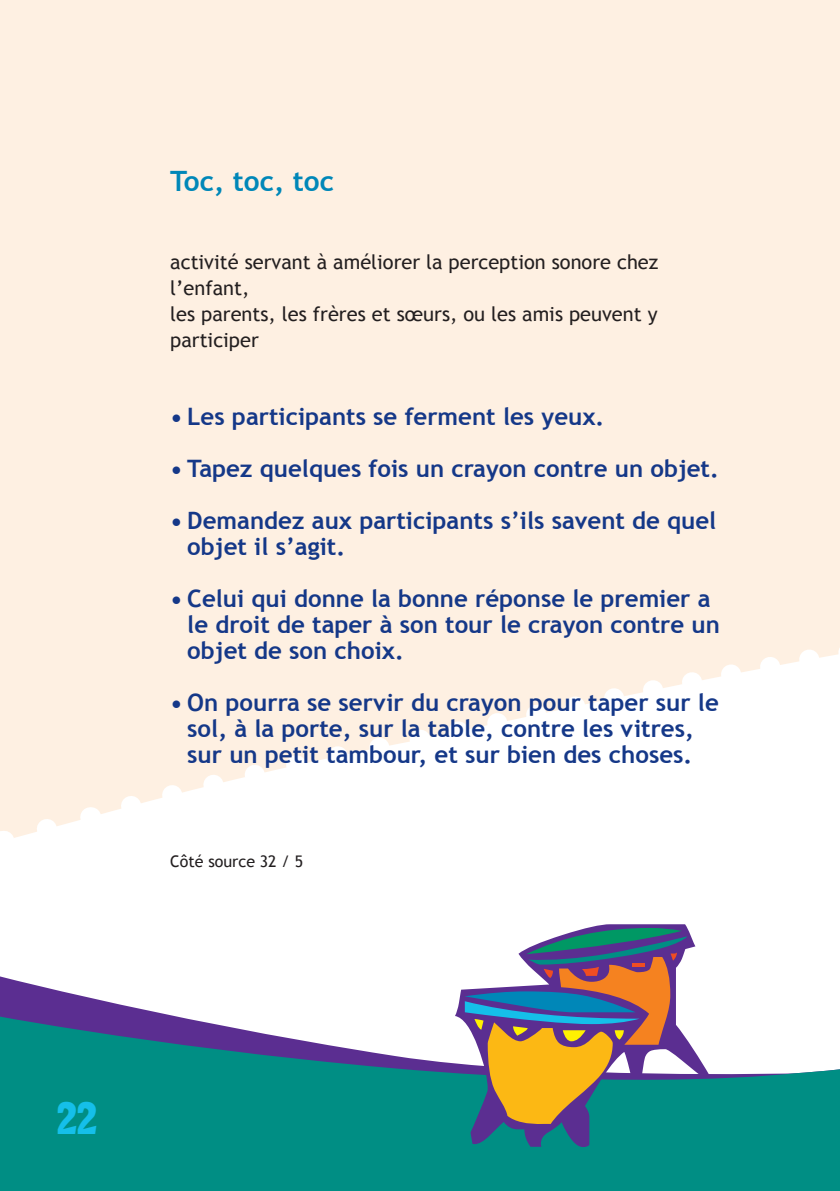
<style>
.page{position:relative;width:840px;height:1191px;background:#fff}
.page>*{position:absolute;margin:0;border:0;box-sizing:border-box;transform-origin:0 0}
.t1{font:40px "Slamming";color:#15bfe9}
.t2{font:700 28px "Trebuchet MS";color:#0087b8}
.t3{font:700 24px/26px "Trebuchet MS";color:#153888}
.t4{font:20px/26px "Trebuchet MS";color:#231f20}
.t5{font:16px "Trebuchet MS";color:#231f20}
</style>
<div class="page">
<svg style="left:0;top:984px;width:839px;height:207px;fill:#008e84"></svg>
<div style="left:0;top:0;width:839px;height:814px;background:#fef0e2"></div>
<svg style="left:434px;top:582px;width:405px;height:173px"></svg>
<svg style="left:0;top:0;width:1px;height:26px"></svg>
<svg style="left:0;top:221px;width:1px;height:20px"></svg>
<svg style="left:0;top:443px;width:1px;height:20px"></svg>
<svg style="left:0;top:530px;width:1px;height:20px"></svg>
<svg style="left:0;top:678px;width:1px;height:20px"></svg>
<svg style="left:0;top:798px;width:93px;height:40px"></svg>
<svg style="left:106px;top:720px;width:316px;height:94px"></svg>
<svg style="left:839px;top:592px;width:1px;height:56px"></svg>
<svg style="left:454px;top:924px;width:255px;height:223px"></svg>
<svg style="left:464px;top:928px;width:230px;height:213px"></svg>
<p class="t2" style="left:170px;top:163px;width:165px">Toc, toc, toc</p>
<p class="t4" style="left:170px;top:249px;width:489px">activité servant à améliorer la perception sonore chez l’enfant,<br>les parents, les frères et sœurs, ou les amis peuvent y participer</p>
<p class="t3" style="left:170px;top:403px;width:435px">• Les participants se ferment les yeux.</p>
<p class="t3" style="left:170px;top:455px;width:550px">• Tapez quelques fois un crayon contre un objet.</p>
<p class="t3" style="left:187px;top:507px;width:530px;text-indent:-17px">• Demandez aux participants s’ils savent de quel objet il s’agit.</p>
<p class="t3" style="left:187px;top:585px;width:534px;text-indent:-17px">• Celui qui donne la bonne réponse le premier a le droit de taper à son tour le crayon contre un objet de son choix.</p>
<p class="t3" style="left:170px;top:689px;width:549px;text-align:center">• On pourra se servir du crayon pour taper sur le sol, à la porte, sur la table, contre les vitres,<br>sur un petit tambour, et sur bien des choses.</p>
<p class="t5" style="left:170px;top:852px;width:134px">Côté source 32 / 5</p>
<h1 class="t1" style="left:57px;top:1094px;width:42px">22</h1>
</div>
